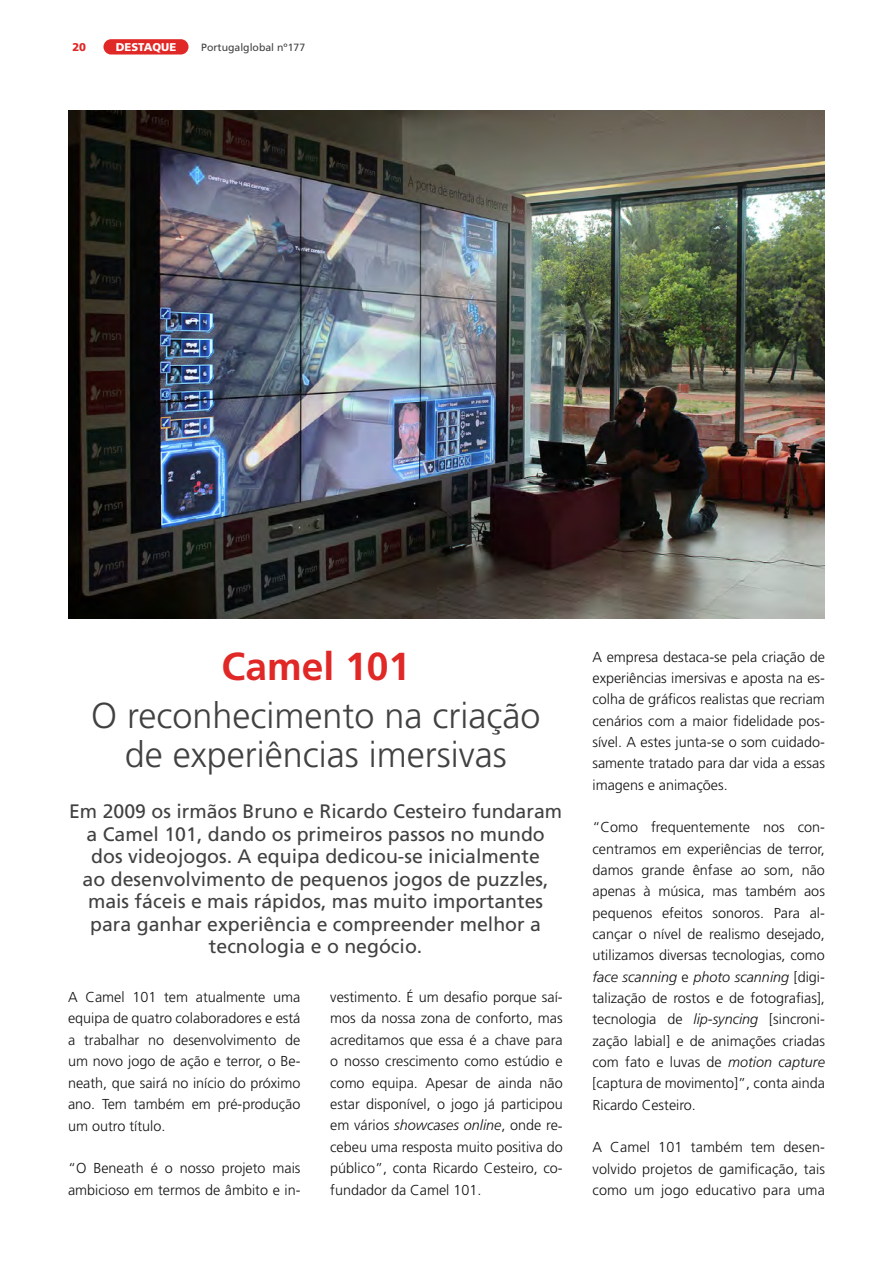
<style>
.page{position:relative;width:893px;height:1263px;background:#fff}
.page>*{position:absolute;margin:0;border:0;box-sizing:border-box;transform-origin:0 0}
.t1{font:700 39px "Frutiger LT Std";color:#e02826}
.t2{font:300 36px/39px "Frutiger LT Std";color:#414141;text-align:center}
.t3{font:19.5px/22.5px "Frutiger LT Std";color:#414141;text-align:center}
.t4{font:300 14.4px/21.3px "Frutiger LT Std";color:#121212;text-align:justify}
.t5{font:900 11.25px "Frutiger LT Std";color:#fff}
.t6{font:900 11.25px "Frutiger LT Std";color:#e02826}
.t7{font:10.5px "Frutiger LT Std";color:#414141}
.s1{font-style:italic}
</style>
<div class="page">
<div style="left:103px;top:39px;width:86px;height:16px;background:#e02826;border-radius:8px"></div>
<img style="left:68px;top:110px;width:757px;height:509px">
<p class="t6" style="left:72px;top:40px;width:15px">20</p>
<p class="t5" style="left:116px;top:40px;width:62px">DESTAQUE</p>
<p class="t7" style="left:201px;top:41px;width:105px">Portugalglobal nº177</p>
<h1 class="t1" style="left:221px;top:644px;width:190px">Camel 101</h1>
<h2 class="t2" style="left:91px;top:696px;width:451px">O reconhecimento na criação de experiências imersivas</h2>
<p class="t3" style="left:69px;top:800px;width:495px">Em 2009 os irmãos Bruno e Ricardo Cesteiro fundaram a Camel 101, dando os primeiros passos no mundo dos videojogos. A equipa dedicou-se inicialmente<br>ao desenvolvimento de pequenos jogos de puzzles, mais fáceis e mais rápidos, mas muito importantes para ganhar experiência e compreender melhor a tecnologia e o negócio.</p>
<p class="t4" style="left:68px;top:986px;width:234px">A Camel 101 tem atualmente uma equipa de quatro colaboradores e está a trabalhar no desenvolvimento de um novo jogo de ação e terror, o Be&shy;neath, que sairá no início do próximo ano. Tem também em pré-produção um outro título.</p>
<p class="t4" style="left:68px;top:1158px;width:234px">“O Beneath é o nosso projeto mais ambicioso em termos de âmbito e in-</p>
<p class="t4" style="left:330px;top:986px;width:234px">vestimento. É um desafio porque saí&shy;mos da nossa zona de conforto, mas acreditamos que essa é a chave para o nosso crescimento como estúdio e como equipa. Apesar de ainda não estar disponível, o jogo já participou em vários <span class="s1">showcases online</span>, onde re&shy;cebeu uma resposta muito positiva do público”, conta Ricardo Cesteiro, co&shy;fundador da Camel 101.</p>
<p class="t4" style="left:592px;top:646px;width:234px">A empresa destaca-se pela criação de experiências imersivas e aposta na es&shy;colha de gráficos realistas que recriam cenários com a maior fidelidade pos&shy;sível. A estes junta-se o som cuidado&shy;samente tratado para dar vida a essas imagens e animações.</p>
<p class="t4" style="left:592px;top:817px;width:234px">“Como frequentemente nos con&shy;centramos em experiências de terror, damos grande ênfase ao som, não apenas à música, mas também aos pequenos efeitos sonoros. Para al&shy;cançar o nível de realismo desejado, utilizamos diversas tecnologias, como <span class="s1">face scanning</span> e <span class="s1">photo scanning</span> [digi&shy;talização de rostos e de fotografias], tecnologia de <span class="s1">lip-syncing</span> [sincroni&shy;zação labial] e de animações criadas com fato e luvas de <span class="s1">motion capture </span>[captura de movimento]”, conta ainda Ricardo Cesteiro.</p>
<p class="t4" style="left:592px;top:1137px;width:234px">A Camel 101 também tem desen&shy;volvido projetos de gamificação, tais como um jogo educativo para uma</p>
</div>
